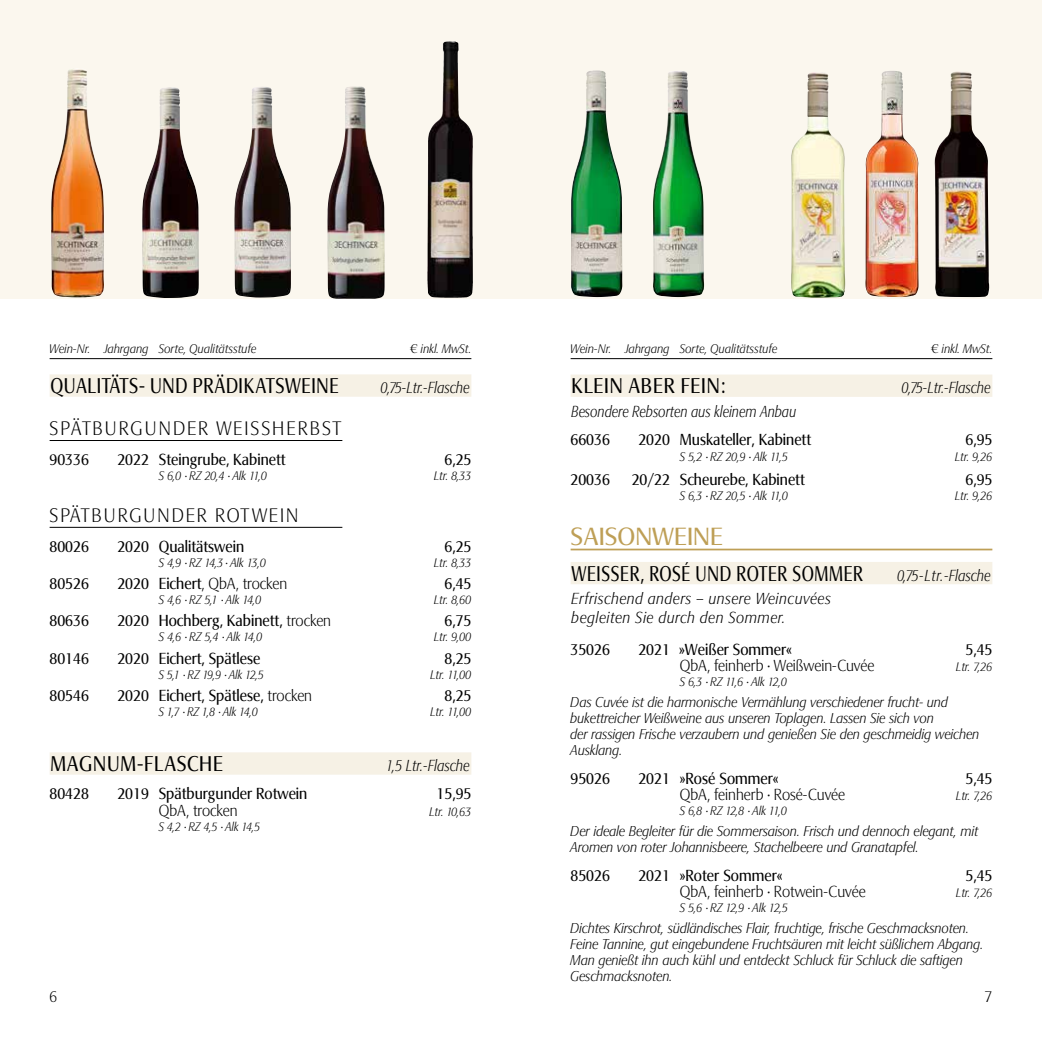
<style>
.page{position:relative;width:1042px;height:1042px;background:#fff}
.page>*{position:absolute;margin:0;border:0;box-sizing:border-box;transform-origin:0 0}
.t1{font:24.5px "Signata BQ";color:#be9f56}
.t2{font:21px "Signata Expert BQ";letter-spacing:.04em;color:#000;scale:.9 1}
.t3{font:21px "Signata Expert BQ";letter-spacing:.04em;color:#000;scale:.84 1}
.t4{font:21px "Signata Expert BQ";letter-spacing:.04em;color:#000;scale:.8 1}
.t5{font:300 19.25px "Signata BQ";letter-spacing:.11em;color:#000;scale:.92 1}
.t6{font:15.75px "Signata BQ";color:#000;scale:.92 1}
.t7{font:300 15.75px "Signata BQ";color:#000;scale:.92 1}
.t8{font:italic 300 15.75px/18.6px "Signata BQ";letter-spacing:.04em;color:#000;scale:.91 1}
.t9{font:italic 300 15.75px "Signata BQ";letter-spacing:.01em;color:#000;scale:.84 1}
.t10{font:italic 300 15.75px "Signata BQ";letter-spacing:.01em;color:#000;scale:.82 1}
.t11{font:italic 300 15.75px "Signata BQ";letter-spacing:.01em;color:#000;scale:.85 1}
.t12{font:italic 300 14px/16.1px "Signata BQ";color:#000;scale:.92 1}
.t13{font:italic 300 12.25px "Signata BQ";color:#000;scale:.92 1}
.t14{font:italic 300 12.25px "Signata BQ";color:#000;scale:.9 1}
.s1{font-family:"Euro Signs BQ";font-weight:400;font-style:normal}
.s2{font-weight:400}
.s3{font-weight:300}
</style>
<div class="page">
<div style="left:0;top:0;width:1042px;height:299px;background:#fbf7ee"></div>
<img style="left:327px;top:87px;width:58px;height:212px">
<img style="left:51px;top:69px;width:53px;height:228px">
<img style="left:142px;top:87px;width:57px;height:211px">
<img style="left:234px;top:87px;width:57px;height:210px">
<img style="left:427px;top:41px;width:45px;height:257px">
<img style="left:934px;top:71px;width:55px;height:226px">
<img style="left:791px;top:72px;width:54px;height:226px">
<img style="left:571px;top:70px;width:51px;height:227px">
<img style="left:653px;top:71px;width:51px;height:226px">
<img style="left:865px;top:71px;width:53px;height:226px">
<hr style="left:50px;top:358px;width:421px;height:1px;background:#000">
<div style="left:50px;top:374px;width:421px;height:23px;background:#f6f1e5"></div>
<hr style="left:50px;top:440px;width:292px;height:1px;background:#000">
<hr style="left:50px;top:527px;width:292px;height:1px;background:#000">
<div style="left:50px;top:752px;width:421px;height:22px;background:#f6f1e5"></div>
<hr style="left:570px;top:358px;width:422px;height:1px;background:#000">
<div style="left:570px;top:562px;width:422px;height:22px;background:#f6f1e5"></div>
<div style="left:570px;top:374px;width:422px;height:23px;background:#f6f1e5"></div>
<hr style="left:570px;top:549px;width:422px;height:1px;background:#be9f56">
<p class="t13" style="left:50px;top:342px;width:226px">Wein-Nr. Jahrgang Sorte, Qualitätsstufe</p>
<p class="t13" style="left:410px;top:342px;width:68px"><span class="s1">3</span> inkl. MwSt.</p>
<h2 class="t3" style="left:51px;top:373px;width:344px">QUALITÄTS- UND PRÄDIKATSWEINE</h2>
<p class="t9" style="left:381px;top:378px;width:107px">0,75-Ltr.-Flasche</p>
<h3 class="t5" style="left:50px;top:417px;width:318px">SPÄTBURGUNDER WEISSHERBST</h3>
<p class="t6" style="left:50px;top:450px;width:44px">90336</p>
<p class="t6" style="left:117px;top:450px;width:184px">2022 Steingrube, Kabinett</p>
<p class="t6" style="left:444px;top:450px;width:31px">6,25</p>
<p class="t13" style="left:159px;top:468px;width:119px">S 6,0 · RZ 20,4 · Alk 11,0</p>
<p class="t13" style="left:434px;top:468px;width:42px">Ltr. 8,33</p>
<h3 class="t5" style="left:50px;top:504px;width:272px">SPÄTBURGUNDER ROTWEIN</h3>
<p class="t6" style="left:50px;top:537px;width:44px">80026</p>
<p class="t6" style="left:117px;top:537px;width:139px">2020 Qualitätswein</p>
<p class="t6" style="left:444px;top:537px;width:31px">6,25</p>
<p class="t13" style="left:159px;top:555px;width:118px">S 4,9 · RZ 14,3 · Alk 13,0</p>
<p class="t13" style="left:434px;top:555px;width:42px">Ltr. 8,33</p>
<p class="t6" style="left:50px;top:574px;width:44px">80526</p>
<p class="t7" style="left:117px;top:574px;width:186px"><span class="s2">2020 Eichert</span>, QbA, trocken</p>
<p class="t6" style="left:444px;top:574px;width:31px">6,45</p>
<p class="t13" style="left:159px;top:592px;width:113px">S 4,6 · RZ 5,1 · Alk 14,0</p>
<p class="t13" style="left:434px;top:592px;width:42px">Ltr. 8,60</p>
<p class="t6" style="left:50px;top:611px;width:44px">80636</p>
<p class="t6" style="left:117px;top:611px;width:234px">2020 Hochberg, Kabinett, <span class="s3">trocken</span></p>
<p class="t6" style="left:444px;top:611px;width:31px">6,75</p>
<p class="t13" style="left:159px;top:630px;width:114px">S 4,6 · RZ 5,4 · Alk 14,0</p>
<p class="t13" style="left:434px;top:630px;width:42px">Ltr. 9,00</p>
<p class="t6" style="left:50px;top:649px;width:44px">80146</p>
<p class="t6" style="left:117px;top:649px;width:157px">2020 Eichert, Spätlese</p>
<p class="t6" style="left:444px;top:649px;width:31px">8,25</p>
<p class="t14" style="left:159px;top:667px;width:118px">S 5,1 · RZ 19,9 · Alk 12,5</p>
<p class="t13" style="left:430px;top:667px;width:46px">Ltr. 11,00</p>
<p class="t6" style="left:50px;top:687px;width:44px">80546</p>
<p class="t6" style="left:117px;top:687px;width:213px">2020 Eichert, Spätlese, <span class="s3">trocken</span></p>
<p class="t6" style="left:444px;top:687px;width:31px">8,25</p>
<p class="t14" style="left:159px;top:705px;width:112px">S 1,7 · RZ 1,8 · Alk 14,0</p>
<p class="t13" style="left:430px;top:705px;width:46px">Ltr. 11,00</p>
<h2 class="t2" style="left:51px;top:751px;width:193px">MAGNUM-FLASCHE</h2>
<p class="t9" style="left:386px;top:756px;width:101px">1,5 Ltr.-Flasche</p>
<p class="t6" style="left:50px;top:785px;width:44px">80428</p>
<p class="t6" style="left:117px;top:785px;width:208px">2019 Spätburgunder Rotwein</p>
<p class="t6" style="left:437px;top:785px;width:39px">15,95</p>
<p class="t7" style="left:159px;top:801px;width:87px">QbA, trocken</p>
<p class="t13" style="left:429px;top:804px;width:47px">Ltr. 10,63</p>
<p class="t14" style="left:159px;top:819px;width:114px">S 4,2 · RZ 4,5 · Alk 14,5</p>
<p class="t7" style="left:50px;top:988px;width:10px">6</p>
<p class="t13" style="left:570px;top:342px;width:226px">Wein-Nr. Jahrgang Sorte, Qualitätsstufe</p>
<p class="t13" style="left:931px;top:342px;width:68px"><span class="s1">3</span> inkl. MwSt.</p>
<h2 class="t2" style="left:571px;top:374px;width:173px">KLEIN ABER FEIN:</h2>
<p class="t9" style="left:902px;top:379px;width:107px">0,75-Ltr.-Flasche</p>
<p class="t10" style="left:571px;top:402px;width:276px">Besondere Rebsorten aus kleinem Anbau</p>
<p class="t6" style="left:570px;top:430px;width:44px">66036</p>
<p class="t6" style="left:638px;top:430px;width:189px">2020 Muskateller, Kabinett</p>
<p class="t6" style="left:965px;top:430px;width:31px">6,95</p>
<p class="t13" style="left:680px;top:450px;width:119px">S 5,2 · RZ 20,9 · Alk 11,5</p>
<p class="t13" style="left:955px;top:450px;width:42px">Ltr. 9,26</p>
<p class="t6" style="left:570px;top:470px;width:44px">20036</p>
<p class="t6" style="left:632px;top:470px;width:190px">20/22 Scheurebe, Kabinett</p>
<p class="t6" style="left:965px;top:470px;width:31px">6,95</p>
<p class="t13" style="left:680px;top:488px;width:119px">S 6,3 · RZ 20,5 · Alk 11,0</p>
<p class="t13" style="left:955px;top:488px;width:42px">Ltr. 9,26</p>
<h1 class="t1" style="left:570px;top:522px;width:154px">SAISONWEINE</h1>
<h2 class="t4" style="left:571px;top:561px;width:366px">WEISSER, ROSÉ UND ROTER SOMMER</h2>
<p class="t11" style="left:897px;top:566px;width:111px">0,75-Ltr.-Flasche</p>
<p class="t8" style="left:571px;top:590px;width:287px">Erfrischend anders – unsere Weincuvées begleiten Sie durch den Sommer.</p>
<p class="t6" style="left:570px;top:640px;width:44px">35026</p>
<p class="t6" style="left:638px;top:640px;width:168px">2021 »Weißer Sommer«</p>
<p class="t6" style="left:965px;top:640px;width:31px">5,45</p>
<p class="t7" style="left:680px;top:657px;width:213px">QbA, feinherb · Weißwein-Cuvée</p>
<p class="t13" style="left:956px;top:660px;width:41px">Ltr. 7,26</p>
<p class="t13" style="left:680px;top:675px;width:118px">S 6,3 · RZ 11,6 · Alk 12,0</p>
<p class="t12" style="left:570px;top:694px;width:446px">Das Cuvée ist die harmonische Vermählung verschiedener frucht- und bukettreicher Weißweine aus unseren Toplagen. Lassen Sie sich von<br>der rassigen Frische verzaubern und genießen Sie den geschmeidig weichen Ausklang.</p>
<p class="t6" style="left:570px;top:769px;width:44px">95026</p>
<p class="t6" style="left:638px;top:769px;width:154px">2021 »Rosé Sommer«</p>
<p class="t6" style="left:965px;top:769px;width:31px">5,45</p>
<p class="t7" style="left:680px;top:785px;width:181px">QbA, feinherb · Rosé-Cuvée</p>
<p class="t13" style="left:956px;top:789px;width:41px">Ltr. 7,26</p>
<p class="t13" style="left:680px;top:804px;width:118px">S 6,8 · RZ 12,8 · Alk 11,0</p>
<p class="t12" style="left:570px;top:823px;width:445px">Der ideale Begleiter für die Sommersaison. Frisch und dennoch elegant, mit<br>Aromen von roter Johannisbeere, Stachelbeere und Granatapfel.</p>
<p class="t6" style="left:570px;top:866px;width:44px">85026</p>
<p class="t6" style="left:638px;top:866px;width:158px">2021 »Roter Sommer«</p>
<p class="t6" style="left:965px;top:866px;width:31px">5,45</p>
<p class="t7" style="left:680px;top:882px;width:204px">QbA, feinherb · Rotwein-Cuvée</p>
<p class="t13" style="left:956px;top:885px;width:41px">Ltr. 7,26</p>
<p class="t13" style="left:680px;top:900px;width:119px">S 5,6 · RZ 12,9 · Alk 12,5</p>
<p class="t12" style="left:570px;top:920px;width:450px">Dichtes Kirschrot, südländisches Flair, fruchtige, frische Geschmacksnoten.<br>Feine Tannine, gut eingebundene Fruchtsäuren mit leicht süßlichem Abgang.<br>Man genießt ihn auch kühl und entdeckt Schluck für Schluck die saftigen Geschmacksnoten.</p>
<p class="t7" style="left:985px;top:988px;width:10px">7</p>
</div>
